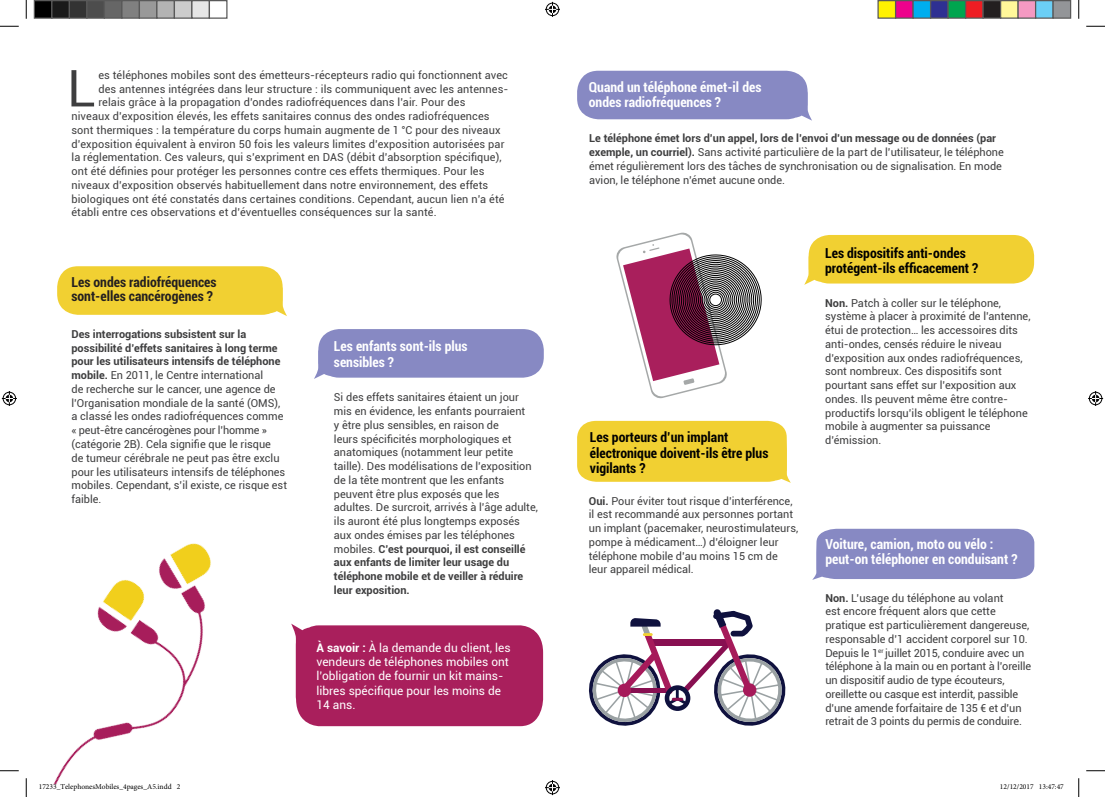
<style>
.page{position:relative;width:1105px;height:797px;background:#fff}
.page>*{position:absolute;margin:0;border:0;box-sizing:border-box;transform-origin:0 0}
.t1{font:51px "Roboto";color:#3e3e3f}
.t2{font:700 condensed 13.75px/15px "Roboto";color:#fff}
.t3{font:700 condensed 13.75px/15.6px "Roboto";color:#000}
.t4{font:700 condensed 13.75px/14.4px "Roboto";color:#231f20}
.t5{font:11.88px/14.4px "Roboto";color:#fff}
.t6{font:11px/13.8px "Roboto";color:#3e3e3f}
.t7{font:7.5px "Minion Pro";color:#000}
.s1{font-weight:700}
</style>
<div class="page">
<svg style="left:57px;top:266px;width:230px;height:50px;background:#f1d340"></svg>
<svg style="left:577px;top:71px;width:235px;height:50px;background:#9091c7"></svg>
<svg style="left:577px;top:421px;width:214px;height:62px;background:#f1d23d"></svg>
<div style="left:812px;top:529px;width:222px;height:51px;background:#8789c3"></div>
<svg style="left:314px;top:329px;width:230px;height:50px;background:#8f91c7"></svg>
<div style="left:326px;top:625px;width:217px;height:101px;background:#a91f5c"></div>
<svg style="left:804px;top:235px;width:230px;height:50px;background:#f2d341"></svg>
<svg style="left:616px;top:232px;width:146px;height:167px"></svg>
<img style="left:9px;top:543px;width:317px;height:229px">
<svg style="left:589px;top:609px;width:197px;height:117px"></svg>
<svg style="left:0;top:25px;width:19px;height:2px"></svg>
<svg style="left:1086px;top:25px;width:19px;height:2px"></svg>
<svg style="left:0;top:770px;width:19px;height:1px"></svg>
<svg style="left:1086px;top:770px;width:19px;height:1px"></svg>
<svg style="left:25px;top:0;width:2px;height:19px"></svg>
<svg style="left:25px;top:778px;width:2px;height:19px"></svg>
<svg style="left:1078px;top:0;width:1px;height:19px"></svg>
<svg style="left:1078px;top:778px;width:1px;height:19px"></svg>
<svg style="left:545px;top:2px;width:15px;height:15px"></svg>
<svg style="left:545px;top:780px;width:15px;height:15px"></svg>
<svg style="left:2px;top:391px;width:15px;height:15px"></svg>
<svg style="left:1088px;top:391px;width:15px;height:15px"></svg>
<div style="left:34px;top:1px;width:18px;height:17px;background:#000"></div>
<div style="left:34px;top:0;width:18px;height:19px;border:1px solid #595959"></div>
<div style="left:52px;top:1px;width:17px;height:17px;background:#1a1a1a"></div>
<div style="left:51px;top:0;width:19px;height:19px;border:1px solid #595959"></div>
<div style="left:69px;top:1px;width:18px;height:17px;background:#333"></div>
<div style="left:69px;top:0;width:19px;height:19px;border:1px solid #595959"></div>
<div style="left:87px;top:1px;width:17px;height:17px;background:#4d4d4d"></div>
<div style="left:86px;top:0;width:19px;height:19px;border:1px solid #595959"></div>
<div style="left:104px;top:1px;width:18px;height:17px;background:#666"></div>
<div style="left:104px;top:0;width:18px;height:19px;border:1px solid #595959"></div>
<div style="left:122px;top:1px;width:17px;height:17px;background:#808080"></div>
<div style="left:121px;top:0;width:19px;height:19px;border:1px solid #595959"></div>
<div style="left:139px;top:1px;width:18px;height:17px;background:#999"></div>
<div style="left:139px;top:0;width:19px;height:19px;border:1px solid #595959"></div>
<div style="left:157px;top:1px;width:17px;height:17px;background:#b3b3b3"></div>
<div style="left:156px;top:0;width:19px;height:19px;border:1px solid #595959"></div>
<div style="left:174px;top:1px;width:18px;height:17px;background:#ccc"></div>
<div style="left:174px;top:0;width:18px;height:19px;border:1px solid #595959"></div>
<div style="left:192px;top:1px;width:17px;height:17px;background:#e6e6e6"></div>
<div style="left:191px;top:0;width:19px;height:19px;border:1px solid #595959"></div>
<div style="left:209px;top:0;width:19px;height:19px;border:1px solid #595959"></div>
<div style="left:878px;top:1px;width:17px;height:17px;background:#fff101"></div>
<div style="left:877px;top:0;width:19px;height:19px;border:1px solid #595959"></div>
<div style="left:895px;top:1px;width:18px;height:17px;background:#ed028c"></div>
<div style="left:895px;top:0;width:19px;height:19px;border:1px solid #595959"></div>
<div style="left:913px;top:1px;width:17px;height:17px;background:#00aeef"></div>
<div style="left:912px;top:0;width:19px;height:19px;border:1px solid #595959"></div>
<div style="left:930px;top:1px;width:18px;height:17px;background:#2e3092"></div>
<div style="left:930px;top:0;width:19px;height:19px;border:1px solid #595959"></div>
<div style="left:948px;top:1px;width:17px;height:17px;background:#00a54f"></div>
<div style="left:947px;top:0;width:19px;height:19px;border:1px solid #595959"></div>
<div style="left:965px;top:1px;width:18px;height:17px;background:#ee1d23"></div>
<div style="left:965px;top:0;width:19px;height:19px;border:1px solid #595959"></div>
<div style="left:983px;top:1px;width:17px;height:17px;background:#231f20"></div>
<div style="left:982px;top:0;width:19px;height:19px;border:1px solid #595959"></div>
<div style="left:1000px;top:1px;width:18px;height:17px;background:#fff79a"></div>
<div style="left:1000px;top:0;width:19px;height:19px;border:1px solid #595959"></div>
<div style="left:1018px;top:1px;width:17px;height:17px;background:#f499c2"></div>
<div style="left:1017px;top:0;width:19px;height:19px;border:1px solid #595959"></div>
<div style="left:1035px;top:1px;width:18px;height:17px;background:#6bcff6"></div>
<div style="left:1035px;top:0;width:19px;height:19px;border:1px solid #595959"></div>
<div style="left:1053px;top:1px;width:17px;height:17px;background:#939598"></div>
<div style="left:1052px;top:0;width:19px;height:19px;border:1px solid #595959"></div>
<svg style="left:39px;top:748px;width:142px;height:39px"></svg>
<h1 class="t1" style="left:67px;top:53px;width:30px">L</h1>
<p class="t6" style="left:98px;top:68px;width:411px">es téléphones mobiles sont des émetteurs-récepteurs radio qui fonctionnent avec</p>
<p class="t6" style="left:98px;top:81px;width:412px">des antennes intégrées dans leur structure : ils communiquent avec les antennes-</p>
<p class="t6" style="left:98px;top:95px;width:369px">relais grâce à la propagation d’ondes radiofréquences dans l’air. Pour des</p>
<p class="t6" style="left:71px;top:109px;width:420px">niveaux d’exposition élevés, les effets sanitaires connus des ondes radiofréquences</p>
<p class="t6" style="left:71px;top:123px;width:430px">sont thermiques : la température du corps humain augmente de 1 °C pour des niveaux</p>
<p class="t6" style="left:71px;top:136px;width:434px">d’exposition équivalent à environ 50 fois les valeurs limites d’exposition autorisées par</p>
<p class="t6" style="left:71px;top:150px;width:432px">la réglementation. Ces valeurs, qui s’expriment en DAS (débit d’absorption spécifique),</p>
<p class="t6" style="left:71px;top:164px;width:414px">ont été définies pour protéger les personnes contre ces effets thermiques. Pour les</p>
<p class="t6" style="left:71px;top:178px;width:418px">niveaux d’exposition observés habituellement dans notre environnement, des effets</p>
<p class="t6" style="left:71px;top:191px;width:435px">biologiques ont été constatés dans certaines conditions. Cependant, aucun lien n’a été</p>
<p class="t6" style="left:71px;top:205px;width:367px">établi entre ces observations et d’éventuelles conséquences sur la santé.</p>
<p class="t4" style="left:71px;top:274px;width:147px">Les ondes radiofréquences sont-elles cancérogènes ?</p>
<p class="t6" style="left:71px;top:327px;width:217px"><span class="s1">Des interrogations subsistent sur la possibilité d’effets sanitaires à long terme pour les utilisateurs intensifs de téléphone mobile.</span> En 2011, le Centre international<br>de recherche sur le cancer, une agence de l’Organisation mondiale de la santé (OMS), a classé les ondes radiofréquences comme « peut-être cancérogènes pour l’homme » (catégorie 2B). Cela signifie que le risque<br>de tumeur cérébrale ne peut pas être exclu pour les utilisateurs intensifs de téléphones mobiles. Cependant, s’il existe, ce risque est faible.</p>
<p class="t2" style="left:334px;top:338px;width:135px;line-height:15.6px">Les enfants sont-ils plus sensibles ?</p>
<p class="t6" style="left:334px;top:390px;width:205px">Si des effets sanitaires étaient un jour mis en évidence, les enfants pourraient<br>y être plus sensibles, en raison de<br>leurs spécificités morphologiques et anatomiques (notamment leur petite taille). Des modélisations de l’exposition de la tête montrent que les enfants peuvent être plus exposés que les adultes. De surcroit, arrivés à l’âge adulte, ils auront été plus longtemps exposés aux ondes émises par les téléphones mobiles. <span class="s1">C’est pourquoi, il est conseillé aux enfants de limiter leur usage du téléphone mobile et de veiller à réduire leur exposition.</span></p>
<p class="t5" style="left:316px;top:639px;width:196px"><span class="s1">À savoir :</span> À la demande du client, les vendeurs de téléphones mobiles ont l’obligation de fournir un kit mains&shy;libres spécifique pour les moins de<br>14 ans.</p>
<p class="t2" style="left:589px;top:79px;width:174px">Quand un téléphone émet-il des ondes radiofréquences ?</p>
<p class="t6" style="left:589px;top:131px;width:416px"><span class="s1">Le téléphone émet lors d’un appel, lors de l’envoi d’un message ou de données (par exemple, un courriel).</span> Sans activité particulière de la part de l’utilisateur, le téléphone émet régulièrement lors des tâches de synchronisation ou de signalisation. En mode avion, le téléphone n’émet aucune onde.</p>
<p class="t3" style="left:590px;top:429px;width:180px">Les porteurs d’un implant électronique doivent-ils être plus vigilants ?</p>
<p class="t6" style="left:589px;top:493px;width:211px"><span class="s1">Oui.</span> Pour éviter tout risque d’interférence, il est recommandé aux personnes portant un implant (pacemaker, neurostimulateurs, pompe à médicament…) d’éloigner leur téléphone mobile d’au moins 15 cm de leur appareil médical.</p>
<p class="t3" style="left:825px;top:244px;width:155px">Les dispositifs anti-ondes protégent-ils efficacement ?</p>
<p class="t6" style="left:825px;top:295px;width:207px"><span class="s1">Non.</span> Patch à coller sur le téléphone, système à placer à proximité de l’antenne, étui de protection… les accessoires dits anti-ondes, censés réduire le niveau d’exposition aux ondes radiofréquences, sont nombreux. Ces dispositifs sont pourtant sans effet sur l’exposition aux ondes. Ils peuvent même être contre&shy;productifs lorsqu’ils obligent le téléphone mobile à augmenter sa puissance d’émission.</p>
<p class="t2" style="left:825px;top:535px;width:194px">Voiture, camion, moto ou vélo : peut-on téléphoner en conduisant ?</p>
<p class="t6" style="left:825px;top:590px;width:207px"><span class="s1">Non.</span> L’usage du téléphone au volant<br>est encore fréquent alors que cette pratique est particulièrement dangereuse, responsable d’1 accident corporel sur 10.<br>Depuis le 1<sup>er</sup> juillet 2015, conduire avec un téléphone à la main ou en portant à l’oreille un dispositif audio de type écouteurs, oreillette ou casque est interdit, passible d’une amende forfaitaire de 135 € et d’un retrait de 3 points du permis de conduire.</p>
<p class="t7" style="left:39px;top:782px;width:143px">17233_TelephonesMobiles_4pages_A5.indd 2</p>
<p class="t7" style="left:1000px;top:782px;width:65px">12/12/2017 13:47:47</p>
</div>
